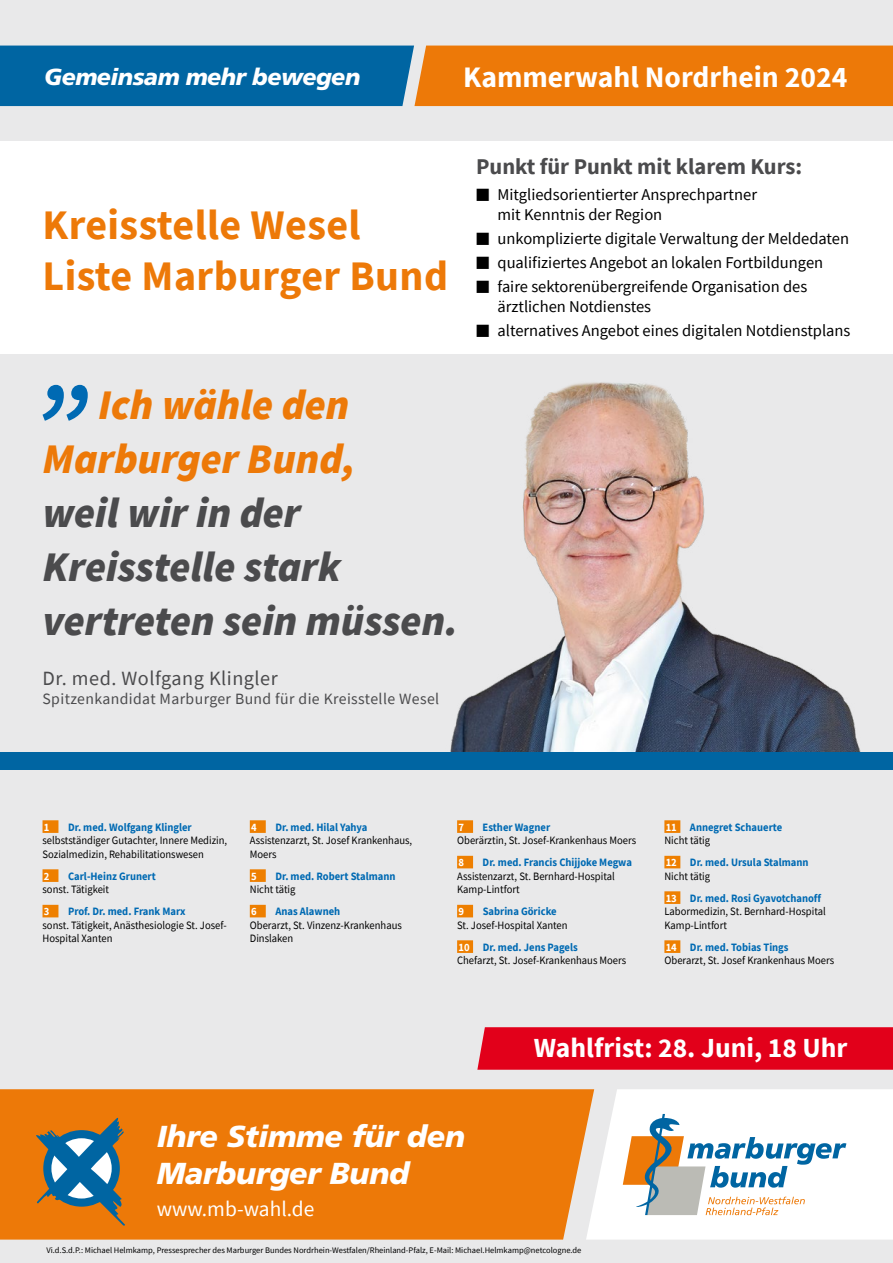
<style>
.page{position:relative;width:893px;height:1263px;background:#e9e9ea}
.page>*{position:absolute;margin:0;border:0;box-sizing:border-box;transform-origin:0 0}
.t1{font:italic 900 42px/54px "Source Sans Pro";color:#4b4b4d}
.t2{font:700 42px/50.4px "Source Sans Pro";letter-spacing:.01em;color:#ed7908}
.t3{font:italic 900 42px/54px "Source Sans Pro";color:#ed7908;text-align:right}
.t4{font:italic 900 30.3px/36.3px "Frutiger LT";letter-spacing:-.01em;color:#fff}
.t5{font:700 29.7px "Source Sans Pro";color:#fff}
.t6{font:700 27.6px "Source Sans Pro";color:#fff}
.t7{font:italic 900 23.25px "Frutiger LT";letter-spacing:-.02em;color:#fff}
.t8{font:700 22.5px "Source Sans Pro";color:#4b4b4d}
.t9{font:21.45px "Source Sans Pro";color:#fff}
.t10{font:20.25px "Source Sans Pro";letter-spacing:.025em;color:#4b4b4d}
.t11{font:16.5px/19.8px "Source Sans Pro";color:#000}
.t12{font:15.75px "Source Sans Pro";letter-spacing:.025em;color:#4b4b4d}
.t13{font:11.25px/13.5px "Source Sans Pro";color:#000;scale:.94 1}
.t14{font:700 11.25px/13.5px "Source Sans Pro";color:#006ab3;scale:.94 1}
.t15{font:700 11.25px "Source Sans Pro";color:#fff;scale:.94 1}
.t16{font:8.55px "Source Sans Pro";color:#000}
.s1{font-size:15px}
.s2{font-weight:700;color:#fff}
.s3{font-weight:700;color:#006ab3}
.s4{color:#fff}
.s5{font-weight:400;color:#000}
</style>
<div class="page">
<div style="left:0;top:1089px;width:586px;height:150px;background:#ed7908"></div>
<div style="left:0;top:142px;width:893px;height:212px;background:#fff"></div>
<svg style="left:586px;top:1089px;width:307px;height:150px;background:#fcfbfb"></svg>
<svg style="left:623px;top:1114px;width:223px;height:101px;background:#d1d5d2"></svg>
<svg style="left:34px;top:1116px;width:91px;height:110px;background:#877e66"></svg>
<div style="left:477px;top:1027px;width:416px;height:43px;background:#e2001a"></div>
<svg style="left:0;top:46px;width:893px;height:60px;background:#807151"></svg>
<img style="left:401px;top:382px;width:463px;height:371px">
<div style="left:43px;top:820px;width:15px;height:13px;background:#ee7f00"></div>
<div style="left:43px;top:869px;width:15px;height:13px;background:#ee7f00"></div>
<div style="left:43px;top:905px;width:15px;height:12px;background:#ee7f00"></div>
<div style="left:250px;top:820px;width:16px;height:13px;background:#ee7f00"></div>
<div style="left:250px;top:869px;width:16px;height:13px;background:#ee7f00"></div>
<div style="left:250px;top:905px;width:16px;height:12px;background:#ee7f00"></div>
<div style="left:457px;top:820px;width:16px;height:13px;background:#ee7f00"></div>
<div style="left:457px;top:856px;width:16px;height:12px;background:#ee7f00"></div>
<div style="left:457px;top:905px;width:16px;height:12px;background:#ee7f00"></div>
<div style="left:457px;top:940px;width:16px;height:13px;background:#ee7f00"></div>
<div style="left:664px;top:820px;width:16px;height:13px;background:#ee7f00"></div>
<div style="left:664px;top:856px;width:16px;height:12px;background:#ee7f00"></div>
<div style="left:664px;top:891px;width:16px;height:13px;background:#ee7f00"></div>
<div style="left:664px;top:940px;width:16px;height:13px;background:#ee7f00"></div>
<svg style="left:43px;top:385px;width:45px;height:36px"></svg>
<div style="left:0;top:753px;width:893px;height:17px;background:#0065a2"></div>
<h3 class="t7" style="left:44px;top:63px;width:318px">Gemeinsam mehr bewegen</h3>
<h3 class="t5" style="left:463px;top:57px;width:386px">Kammerwahl Nordrhein 2024</h3>
<h1 class="t2" style="left:43px;top:200px;width:407px">Kreisstelle Wesel<br>Liste Marburger Bund</h1>
<h1 class="t3" style="left:43px;top:376px;width:315px">Ich wähle den<br>Marburger Bund,</h1>
<h1 class="t1" style="left:43px;top:484px;width:417px">weil wir in der<br>Kreisstelle stark vertreten sein müssen.</h1>
<h3 class="t10" style="left:43px;top:665px;width:237px">Dr. med. Wolfgang Klingler</h3>
<h3 class="t12" style="left:43px;top:688px;width:398px">Spitzenkandidat Marburger Bund für die Kreisstelle Wesel</h3>
<h3 class="t8" style="left:476px;top:151px;width:327px">Punkt für Punkt mit klarem Kurs:</h3>
<h3 class="t11" style="left:497px;top:185px;width:261px;text-indent:-21px"><span class="s1">■</span> Mitgliedsorientierter Ansprechpartner mit Kenntnis der Region</h3>
<h3 class="t11" style="left:476px;top:228px;width:374px"><span class="s1">■</span> unkomplizierte digitale Verwaltung der Meldedaten</h3>
<h3 class="t11" style="left:476px;top:252px;width:348px"><span class="s1">■</span> qualifiziertes Angebot an lokalen Fortbildungen</h3>
<h3 class="t11" style="left:497px;top:276px;width:311px;text-indent:-21px"><span class="s1">■</span> faire sektorenübergreifende Organisation des ärztlichen Notdienstes</h3>
<h3 class="t11" style="left:476px;top:320px;width:376px"><span class="s1">■</span> alternatives Angebot eines digitalen Notdienstplans</h3>
<p class="t15" style="left:44px;top:819px;width:7px">1</p>
<p class="t14" style="left:68px;top:820px;width:133px">Dr. med. Wolfgang Klingler</p>
<p class="t13" style="left:43px;top:834px;width:198px">selbstständiger Gutachter, Innere Medizin,<br>Sozialmedizin, Rehabilitationswesen</p>
<p class="t15" style="left:44px;top:868px;width:7px">2</p>
<p class="t14" style="left:68px;top:869px;width:95px">Carl-Heinz Grunert</p>
<p class="t13" style="left:43px;top:883px;width:72px">sonst. Tätigkeit</p>
<p class="t15" style="left:44px;top:904px;width:7px">3</p>
<p class="t14" style="left:68px;top:905px;width:127px">Prof. Dr. med. Frank Marx</p>
<p class="t13" style="left:43px;top:918px;width:197px">sonst. Tätigkeit, Anästhesiologie St. Josef-<br>Hospital Xanten</p>
<p class="t15" style="left:251px;top:819px;width:7px">4</p>
<p class="t14" style="left:275px;top:820px;width:100px">Dr. med. Hilal Yahya</p>
<p class="t13" style="left:250px;top:834px;width:174px">Assistenzarzt, St. Josef Krankenhaus,<br>Moers</p>
<p class="t15" style="left:251px;top:868px;width:7px">5</p>
<p class="t14" style="left:275px;top:869px;width:129px">Dr. med. Robert Stalmann</p>
<p class="t13" style="left:250px;top:883px;width:50px">Nicht tätig</p>
<p class="t15" style="left:251px;top:904px;width:7px">6</p>
<p class="t14" style="left:275px;top:905px;width:71px">Anas Alawneh</p>
<p class="t13" style="left:250px;top:918px;width:163px">Oberarzt, St. Vinzenz-Krankenhaus<br>Dinslaken</p>
<p class="t15" style="left:458px;top:819px;width:7px">7</p>
<p class="t14" style="left:483px;top:820px;width:73px">Esther Wagner</p>
<p class="t13" style="left:457px;top:834px;width:192px">Oberärztin, St. Josef-Krankenhaus Moers</p>
<p class="t15" style="left:458px;top:855px;width:7px">8</p>
<p class="t14" style="left:483px;top:856px;width:160px">Dr. med. Francis Chijjoke Megwa</p>
<p class="t13" style="left:457px;top:869px;width:169px">Assistenzarzt, St. Bernhard-Hospital<br>Kamp-Lintfort</p>
<p class="t15" style="left:458px;top:904px;width:7px">9</p>
<p class="t14" style="left:483px;top:905px;width:80px">Sabrina Göricke</p>
<p class="t13" style="left:457px;top:914px;width:130px;line-height:22px">St. Josef-Hospital Xanten<br><span class="s2">10</span> <span class="s3">Dr. med. Jens Pagels</span></p>
<p class="t13" style="left:457px;top:954px;width:181px">Chefarzt, St. Josef-Krankenhaus Moers</p>
<p class="t14" style="left:664px;top:820px;width:127px"><span class="s4">11</span> Annegret Schauerte<br><span class="s5">Nicht tätig</span></p>
<p class="t14" style="left:664px;top:856px;width:155px"><span class="s4">12</span> Dr. med. Ursula Stalmann<br><span class="s5">Nicht tätig</span></p>
<p class="t13" style="left:664px;top:891px;width:173px"><span class="s2">13</span> <span class="s3">Dr. med. Rosi Gyavotchanoff<br></span>Labormedizin, St. Bernhard-Hospital<br>Kamp-Lintfort</p>
<p class="t13" style="left:664px;top:940px;width:182px"><span class="s2">14</span> <span class="s3">Dr. med. Tobias Tings<br></span>Oberarzt, St. Josef Krankenhaus Moers</p>
<h3 class="t6" style="left:534px;top:1030px;width:315px">Wahlfrist: 28. Juni, 18 Uhr</h3>
<h2 class="t4" style="left:157px;top:1118px;width:310px">Ihre Stimme für den<br>Marburger Bund</h2>
<h3 class="t9" style="left:157px;top:1195px;width:159px">www.mb-wahl.de</h3>
<p class="t16" style="left:46px;top:1245px;width:536px">Vi.d.S.d.P.: Michael Helmkamp, Pressesprecher des Marburger Bundes Nordrhein-Westfalen/Rheinland-Pfalz, E-Mail: MichaeI.Helmkamp@netcologne.de</p>
</div>
